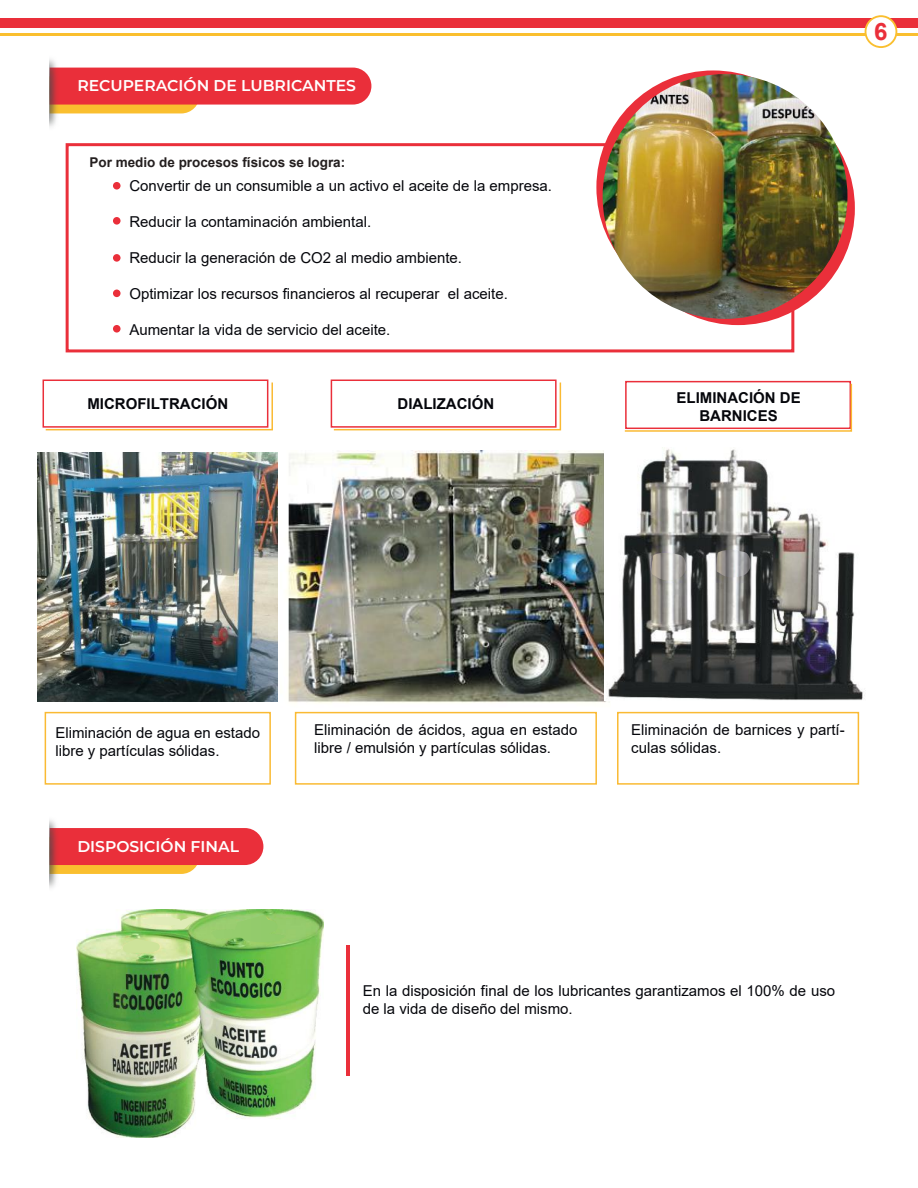
<style>
.page{position:relative;width:918px;height:1188px;background:#fff}
.page>*{position:absolute;margin:0;border:0;box-sizing:border-box;transform-origin:0 0}
.t1{font:700 24px "Arial";color:#ea2f3a}
.t2{font:600 15.6px "Montserrat";color:#fff}
.t3{font:15px/18px "Arial";color:#05060b}
.t4{font:700 15px/18px "Arial";color:#05060b;text-align:center}
.t5{font:700 13.5px "Arial";color:#241f1f}
</style>
<div class="page">
<div style="left:0;top:18px;width:918px;height:10px;background:#ea2f3a"></div>
<hr style="left:0;top:33px;width:918px;height:3px;background:#fabf2f">
<svg style="left:63px;top:68px;width:308px;height:45px;background:#ed5250"></svg>
<img style="left:50px;top:59px;width:13px;height:68px">
<svg style="left:63px;top:828px;width:200px;height:46px;background:#ed5248"></svg>
<img style="left:50px;top:820px;width:13px;height:68px">
<div style="left:66px;top:143px;width:728px;height:209px;border:3px solid #ea2f3a"></div>
<div style="left:625px;top:381px;width:226px;height:48px;border:2px solid #ea2f3a"></div>
<img style="left:38px;top:453px;width:240px;height:248px">
<img style="left:287px;top:450px;width:323px;height:253px">
<div style="left:113px;top:182px;width:8px;height:8px;background:#ea2f3a;border-radius:50%"></div>
<div style="left:113px;top:217px;width:8px;height:8px;background:#ea2f3a;border-radius:50%"></div>
<div style="left:113px;top:254px;width:8px;height:8px;background:#ea2f3a;border-radius:50%"></div>
<div style="left:113px;top:290px;width:8px;height:7px;background:#ea2f3a;border-radius:50%"></div>
<div style="left:113px;top:325px;width:8px;height:8px;background:#ea2f3a;border-radius:50%"></div>
<div style="left:621px;top:91px;width:234px;height:234px;background:#ea2f3a;border-radius:50%"></div>
<svg style="left:596px;top:70px;width:234px;height:234px;background:#e84049"></svg>
<img style="left:603px;top:74px;width:244px;height:245px;border-radius:122px">
<hr style="left:347px;top:946px;width:3px;height:130px;background:#ea2f3a">
<img style="left:76px;top:909px;width:247px;height:228px">
<svg style="left:212px;top:916px;width:73px;height:26px;background:#93ca6b"></svg>
<svg style="left:123px;top:938px;width:37px;height:15px"></svg>
<svg style="left:141px;top:917px;width:57px;height:13px"></svg>
<svg style="left:624px;top:382px;width:229px;height:50px"></svg>
<img style="left:605px;top:449px;width:260px;height:251px">
<img style="left:651px;top:553px;width:35px;height:28px">
<img style="left:716px;top:550px;width:35px;height:28px">
<div style="left:45px;top:712px;width:226px;height:73px;border:2px solid #faba33"></div>
<div style="left:295px;top:712px;width:302px;height:73px;border:2px solid #faba33"></div>
<div style="left:617px;top:712px;width:242px;height:73px;border:2px solid #faba33"></div>
<div style="left:331px;top:380px;width:226px;height:48px;border:2px solid #ea2f3a"></div>
<svg style="left:332px;top:381px;width:230px;height:50px"></svg>
<div style="left:43px;top:380px;width:225px;height:48px;border:2px solid #ea2f3a"></div>
<svg style="left:44px;top:381px;width:229px;height:50px"></svg>
<svg style="left:865px;top:15px;width:32px;height:33px"></svg>
<div style="left:866px;top:17px;width:29px;height:29px;background:#fff;border-radius:50%"></div>
<p class="t2" style="left:77px;top:75px;width:280px">RECUPERACIÓN DE LUBRICANTES</p>
<p class="t5" style="left:89px;top:152px;width:257px">Por medio de procesos físicos se logra:</p>
<p class="t3" style="left:129px;top:176px;width:424px">Convertir de un consumible a un activo el aceite de la empresa.</p>
<p class="t3" style="left:129px;top:212px;width:243px">Reducir la contaminación ambiental.</p>
<p class="t3" style="left:129px;top:248px;width:334px">Reducir la generación de CO2 al medio ambiente.</p>
<p class="t3" style="left:129px;top:284px;width:380px">Optimizar los recursos financieros al recuperar el aceite.</p>
<p class="t3" style="left:129px;top:320px;width:262px">Aumentar la vida de servicio del aceite.</p>
<p class="t4" style="left:87px;top:395px;width:142px">MICROFILTRACIÓN</p>
<p class="t4" style="left:398px;top:395px;width:98px">DIALIZACIÓN</p>
<p class="t4" style="left:677px;top:389px;width:126px">ELIMINACIÓN DE<br>BARNICES</p>
<h1 class="t1" style="left:874px;top:15px;width:15px">6</h1>
<p class="t3" style="left:55px;top:723px;width:206px">Eliminación de agua en estado libre y partículas sólidas.</p>
<p class="t3" style="left:314px;top:720px;width:265px">Eliminación de ácidos, agua en estado libre / emulsión y partículas sólidas.</p>
<p class="t3" style="left:631px;top:720px;width:215px">Eliminación de barnices y partí&shy;culas sólidas.</p>
<p class="t2" style="left:77px;top:835px;width:163px">DISPOSICIÓN FINAL</p>
<p class="t3" style="left:363px;top:981px;width:474px">En la disposición final de los lubricantes garantizamos el 100% de uso de la vida de diseño del mismo.</p>
</div>
